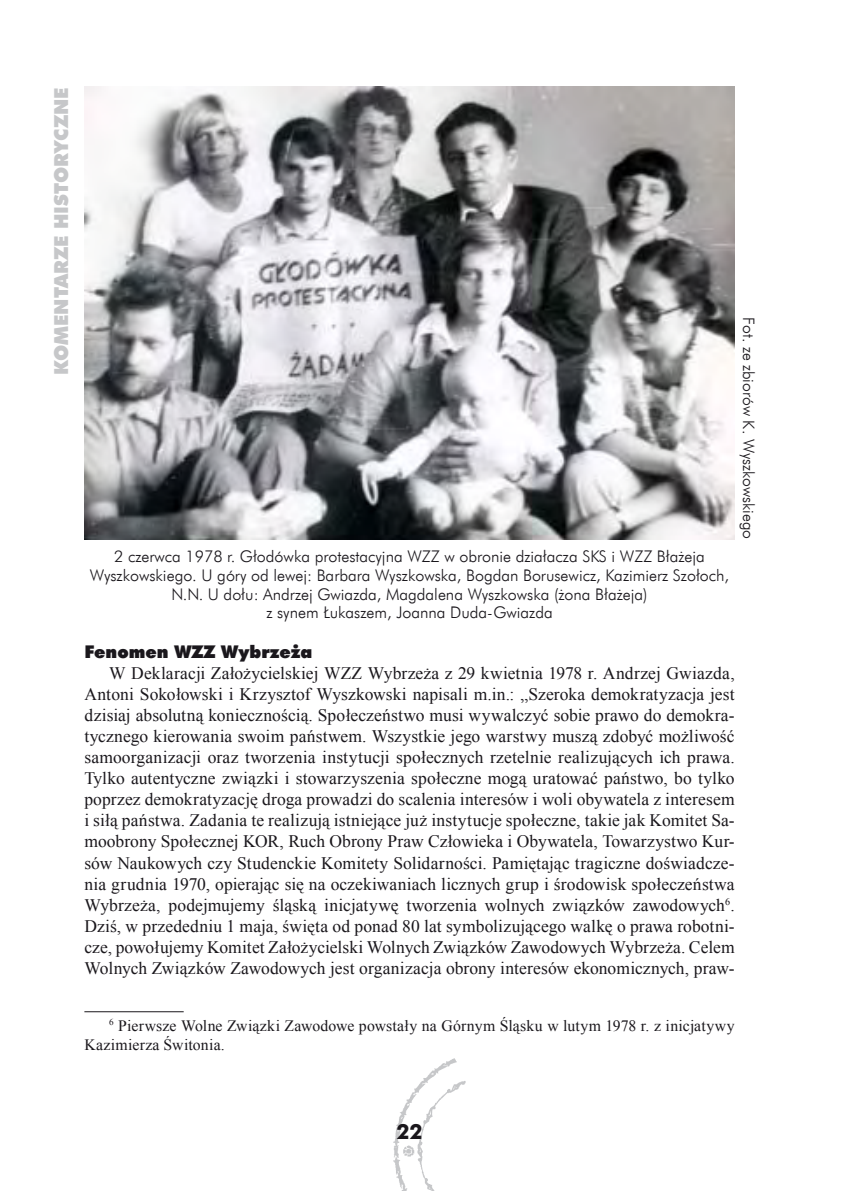
<style>
.page{position:relative;width:844px;height:1191px;background:#fff}
.page>*{position:absolute;margin:0;border:0;box-sizing:border-box;transform-origin:0 0}
.t1{font:700 21px "Futura EU";color:#1a171c}
.t2{font:19.25px "Futura X Blk EU";color:#c6c7c9}
.t3{font:17.5px/21.2px "Times New Roman";letter-spacing:.005em;color:#1a171c;text-align:justify}
.t4{font:17.5px "Futura X Blk EU";color:#1a171c}
.t5{font:16.1px/18.7px "Futura Lt EU";color:#1a171c;text-align:center}
.t6{font:15.75px/18.9px "Times New Roman";letter-spacing:.01em;color:#1a171c}
.t7{font:15.75px "Futura Lt EU";color:#1a171c}
</style>
<div class="page">
<img style="left:393px;top:1058px;width:72px;height:133px">
<hr style="left:84px;top:1011px;width:100px;height:1px;background:#1a171c">
<img style="left:84px;top:87px;width:650px;height:452px">
<p class="t2" style="left:49px;top:375px;width:289px;rotate:-90deg">komentarze historyczne</p>
<p class="t5" style="left:90px;top:547px;width:640px">2 czerwca 1978 r. Głodówka protestacyjna WZZ w obronie działacza SKS i WZZ Błażeja Wyszkowskiego. U góry od lewej: Barbara Wyszkowska, Bogdan Borusewicz, Kazimierz Szołoch, N.N. U dołu: Andrzej Gwiazda, Magdalena Wyszkowska (żona Błażeja)<br>z synem Łukaszem, Joanna Duda-Gwiazda</p>
<p class="t7" style="left:758px;top:317px;width:223px;rotate:90deg">Fot. ze zbiorów K. Wyszkowskiego</p>
<p class="t4" style="left:84px;top:640px;width:229px">Fenomen WZZ Wybrzeża</p>
<p class="t3" style="left:84px;top:662px;width:651px;text-indent:25px">W Deklaracji Założycielskiej WZZ Wybrzeża z 29 kwietnia 1978 r. Andrzej Gwiazda, Antoni Sokołowski i Krzysztof Wyszkowski napisali m.in.: „Szeroka demokratyzacja jest dzisiaj absolutną koniecznością. Społeczeństwo musi wywalczyć sobie prawo do demokra&shy;tycznego kierowania swoim państwem. Wszystkie jego warstwy muszą zdobyć możliwość samoorganizacji oraz tworzenia instytucji społecznych rzetelnie realizujących ich prawa.<br>Tylko autentyczne związki i stowarzyszenia społeczne mogą uratować państwo, bo tylko poprzez demokratyzację droga prowadzi do scalenia interesów i woli obywatela z interesem i siłą państwa. Zadania te realizują istniejące już instytucje społeczne, takie jak Komitet Sa&shy;moobrony Społecznej KOR, Ruch Obrony Praw Człowieka i Obywatela, Towarzystwo Kur&shy;sów Naukowych czy Studenckie Komitety Solidarności. Pamiętając tragiczne doświadcze&shy;nia grudnia 1970, opierając się na oczekiwaniach licznych grup i środowisk społeczeństwa Wybrzeża, podejmujemy śląską inicjatywę tworzenia wolnych związków zawodowych .<br>Dziś, w przededniu 1 maja, święta od ponad 80 lat symbolizującego walkę o prawa robotni&shy;cze, powołujemy Komitet Założycielski Wolnych Związków Zawodowych Wybrzeża. Celem Wolnych Związków Zawodowych jest organizacja obrony interesów ekonomicznych, praw-</p>
<p class="t6" style="left:84px;top:1015px;width:651px;text-indent:34px">Pierwsze Wolne Związki Zawodowe powstały na Górnym Śląsku w lutym 1978 r. z inicjatywy<br>Kazimierza Świtonia.</p>
<p class="t1" style="left:396px;top:1118px;width:14px">22</p>
</div>
